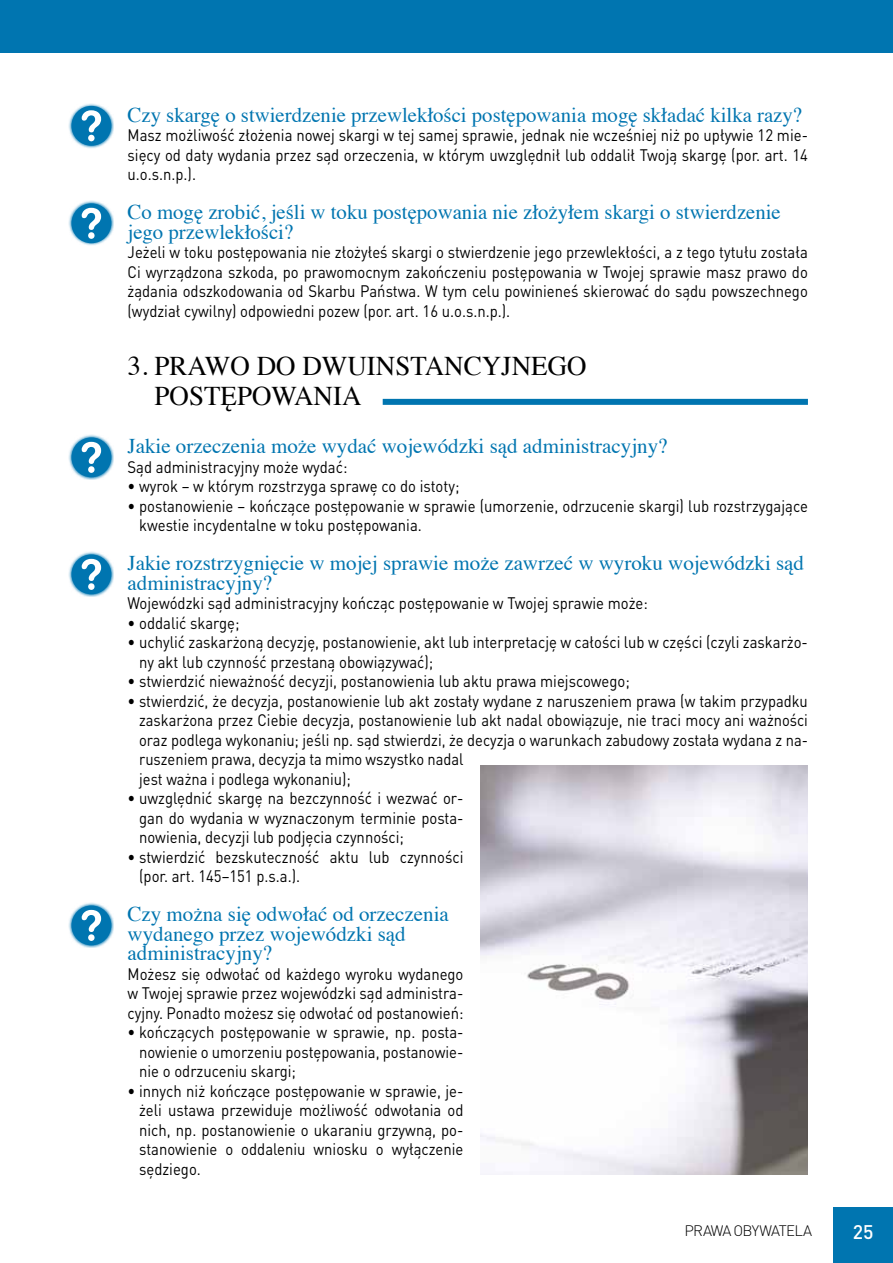
<style>
.page{position:relative;width:893px;height:1263px;background:#fff}
.page>*{position:absolute;margin:0;border:0;box-sizing:border-box;transform-origin:0 0}
.t1{font:27px/30px "Times";color:#000}
.t2{font:21px/19.5px "Times";color:#0075b0}
.t3{font:500 19.5px "DIN Pro";color:#fff}
.t4{font:16.5px/19.5px "DIN Pro";color:#000;text-align:justify;scale:.9 1}
.t5{font:300 15px "DIN Pro";letter-spacing:-.05em;color:#000}
</style>
<div class="page">
<div style="left:833px;top:1208px;width:60px;height:55px;background:#0075b0"></div>
<div style="left:0;top:0;width:893px;height:53px;background:#0075b0"></div>
<div style="left:383px;top:399px;width:425px;height:6px;background:#0075b0"></div>
<svg style="left:68px;top:103px;width:46px;height:46px"></svg>
<div style="left:71px;top:106px;width:40px;height:40px;background:#0075b0;border-radius:50%"></div>
<div style="left:79px;top:107px;width:25px;height:37px;background:#0075b0"></div>
<svg style="left:82px;top:110px;width:19px;height:31px"></svg>
<svg style="left:68px;top:200px;width:46px;height:46px"></svg>
<div style="left:71px;top:203px;width:40px;height:40px;background:#0075b0;border-radius:50%"></div>
<div style="left:79px;top:205px;width:25px;height:37px;background:#0075b0"></div>
<svg style="left:82px;top:208px;width:19px;height:31px"></svg>
<svg style="left:68px;top:434px;width:46px;height:46px"></svg>
<div style="left:71px;top:437px;width:40px;height:40px;background:#0075b0;border-radius:50%"></div>
<div style="left:79px;top:439px;width:25px;height:37px;background:#0075b0"></div>
<svg style="left:82px;top:442px;width:19px;height:31px"></svg>
<svg style="left:68px;top:551px;width:46px;height:46px"></svg>
<div style="left:71px;top:554px;width:40px;height:40px;background:#0075b0;border-radius:50%"></div>
<div style="left:79px;top:556px;width:25px;height:37px;background:#0075b0"></div>
<svg style="left:82px;top:559px;width:19px;height:31px"></svg>
<svg style="left:68px;top:902px;width:46px;height:46px"></svg>
<div style="left:71px;top:905px;width:40px;height:40px;background:#0075b0;border-radius:50%"></div>
<div style="left:79px;top:907px;width:25px;height:37px;background:#0075b0"></div>
<svg style="left:82px;top:910px;width:19px;height:31px"></svg>
<img style="left:480px;top:765px;width:328px;height:410px">
<p class="t2" style="left:128px;top:103px;width:676px">Czy skargę o stwierdzenie przewlekłości postępowania mogę składać kilka razy?</p>
<p class="t4" style="left:128px;top:125px;width:757px">Masz możliwość złożenia nowej skargi w tej samej sprawie, jednak nie wcześniej niż po upływie 12 mie&shy;sięcy od daty wydania przez sąd orzeczenia, w którym uwzględnił lub oddalił Twoją skargę (por. art. 14 u.o.s.n.p.).</p>
<p class="t2" style="left:128px;top:200px;width:655px">Co mogę zrobić, jeśli w toku postępowania nie złożyłem skargi o stwierdzenie jego przewlekłości?</p>
<p class="t4" style="left:128px;top:242px;width:757px">Jeżeli w toku postępowania nie złożyłeś skargi o stwierdzenie jego przewlekłości, a z tego tytułu została Ci wyrządzona szkoda, po prawomocnym zakończeniu postępowania w Twojej sprawie masz prawo do żądania odszkodowania od Skarbu Państwa. W tym celu powinieneś skierować do sądu powszechnego (wydział cywilny) odpowiedni pozew (por. art. 16 u.o.s.n.p.).</p>
<h1 class="t1" style="left:155px;top:349px;width:434px;text-indent:-27px">3. PRAWO DO DWUINSTANCYJNEGO<br>POSTĘPOWANIA</h1>
<p class="t2" style="left:128px;top:434px;width:542px">Jakie orzeczenia może wydać wojewódzki sąd administracyjny?</p>
<p class="t4" style="left:128px;top:456px;width:246px">Sąd administracyjny może wydać:</p>
<p class="t4" style="left:128px;top:476px;width:370px">• wyrok – w którym rozstrzyga sprawę co do istoty;</p>
<p class="t4" style="left:139px;top:495px;width:745px;text-indent:-12px">• postanowienie – kończące postępowanie w sprawie (umorzenie, odrzucenie skargi) lub rozstrzygające kwestie incydentalne w toku postępowania.</p>
<p class="t2" style="left:128px;top:551px;width:678px">Jakie rozstrzygnięcie w mojej sprawie może zawrzeć w wyroku wojewódzki sąd administracyjny?</p>
<p class="t4" style="left:128px;top:593px;width:580px">Wojewódzki sąd administracyjny kończąc postępowanie w Twojej sprawie może:</p>
<p class="t4" style="left:128px;top:612px;width:126px">• oddalić skargę;</p>
<p class="t4" style="left:139px;top:632px;width:745px;text-indent:-12px">• uchylić zaskarżoną decyzję, postanowienie, akt lub interpretację w całości lub w części (czyli zaskarżo&shy;ny akt lub czynność przestaną obowiązywać);</p>
<p class="t4" style="left:128px;top:671px;width:560px">• stwierdzić nieważność decyzji, postanowienia lub aktu prawa miejscowego;</p>
<p class="t4" style="left:139px;top:690px;width:745px;text-align:left;text-indent:-12px">• stwierdzić, że decyzja, postanowienie lub akt zostały wydane z naruszeniem prawa (w takim przypadku zaskarżona przez Ciebie decyzja, postanowienie lub akt nadal obowiązuje, nie traci mocy ani ważności oraz podlega wykonaniu; jeśli np. sąd stwierdzi, że decyzja o warunkach zabudowy została wydana z na&shy;ruszeniem prawa, decyzja ta mimo wszystko nadal<br>jest ważna i podlega wykonaniu);</p>
<p class="t4" style="left:139px;top:788px;width:362px;text-indent:-12px">• uwzględnić skargę na bezczynność i wezwać or&shy;gan do wydania w wyznaczonym terminie posta&shy;nowienia, decyzji lub podjęcia czynności;</p>
<p class="t4" style="left:139px;top:846px;width:362px;text-indent:-12px">• stwierdzić bezskuteczność aktu lub czynności (por. art. 145–151 p.s.a.).</p>
<p class="t2" style="left:128px;top:902px;width:323px">Czy można się odwołać od orzeczenia wydanego przez wojewódzki sąd administracyjny?</p>
<p class="t4" style="left:128px;top:963px;width:375px">Możesz się odwołać od każdego wyroku wydanego w Twojej sprawie przez wojewódzki sąd administra&shy;cyjny. Ponadto możesz się odwołać od postanowień:</p>
<p class="t4" style="left:139px;top:1022px;width:362px;text-indent:-12px">• kończących postępowanie w sprawie, np. posta&shy;nowienie o umorzeniu postępowania, postanowie&shy;nie o odrzuceniu skargi;</p>
<p class="t4" style="left:139px;top:1080px;width:362px;text-indent:-12px">• innych niż kończące postępowanie w sprawie, je&shy;żeli ustawa przewiduje możliwość odwołania od nich, np. postanowienie o ukaraniu grzywną, po&shy;stanowienie o oddaleniu wniosku o wyłączenie sędziego.</p>
<p class="t5" style="left:684px;top:1220px;width:129px">PRAWA OBYWATELA</p>
<p class="t3" style="left:853px;top:1219px;width:22px">25</p>
</div>
